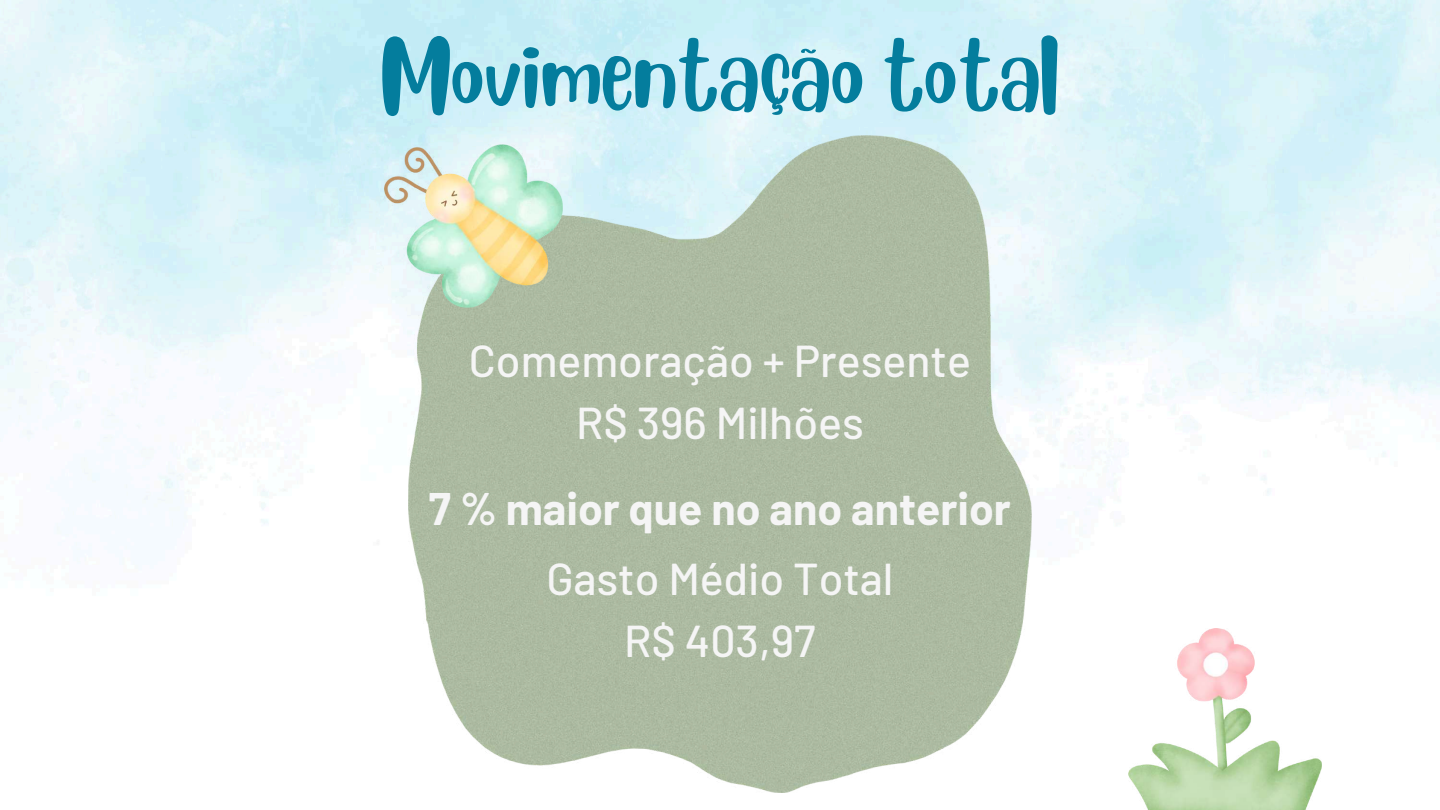
<style>
.page{position:relative;width:1440px;height:810px;background:#fff}
.page>*{position:absolute;margin:0;border:0;box-sizing:border-box;transform-origin:0 0}
.t1{font:71px "Blueberry";color:#047d9d}
.t2{font:500 44.6px/62.2px "Barlow";color:#f5f5f5;text-align:center}
.t3{font:700 44.6px "Barlow";color:#f5f5f5}
</style>
<div class="page">
<img style="left:408px;top:136px;width:624px;height:656px">
<img style="left:1128px;top:628px;width:193px;height:182px">
<img style="left:385px;top:144px;width:177px;height:163px">
<h1 class="t1" style="left:380px;top:23px;width:681px">Movimentação total</h1>
<p class="t2" style="left:469px;top:328px;width:504px">Comemoração + Presente<br>R$ 396 Milhões</p>
<p class="t3" style="left:429px;top:481px;width:584px">7 % maior que no ano anterior</p>
<p class="t2" style="left:546px;top:546px;width:349px">Gasto Médio Total<br>R$ 403,97</p>
</div>
